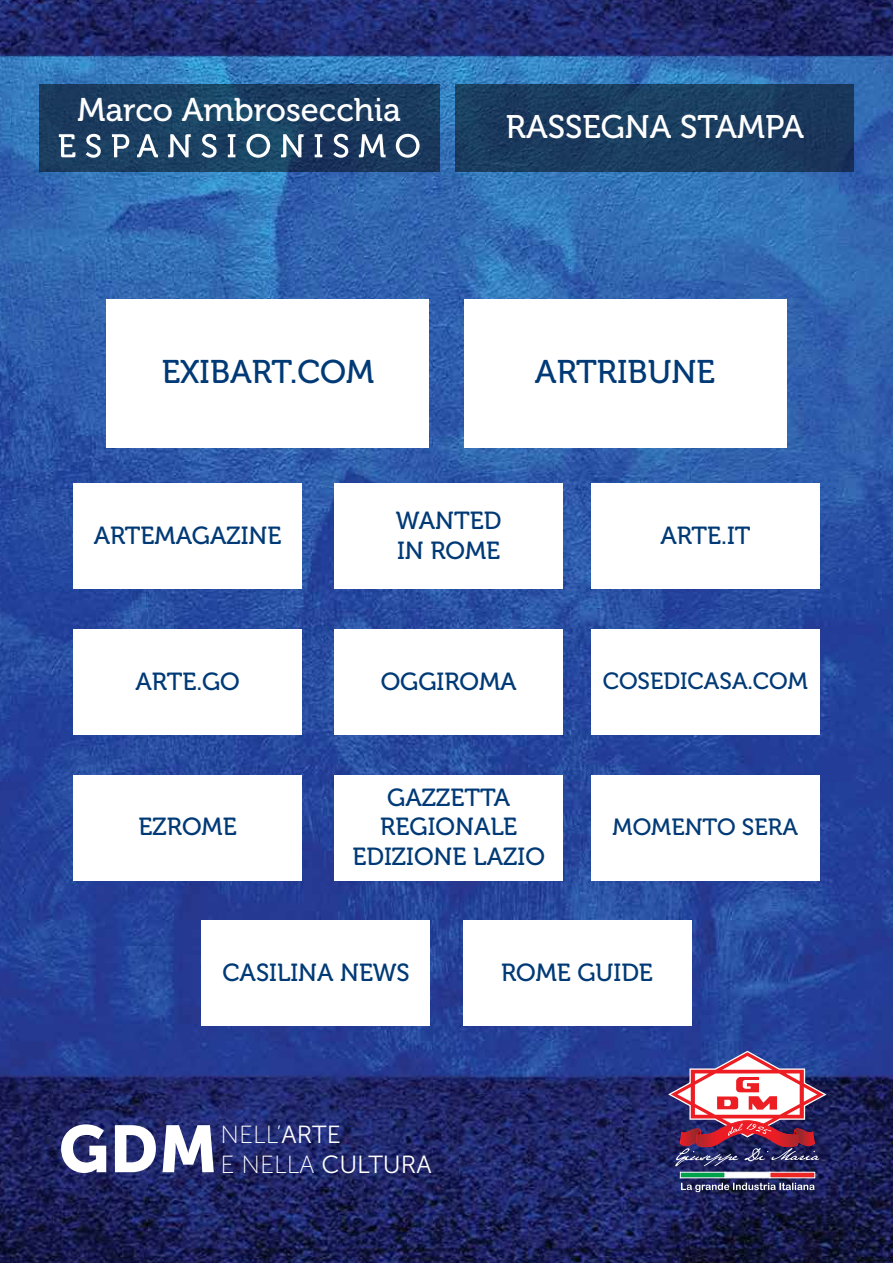
<style>
.page{position:relative;width:893px;height:1263px;background:#fff}
.page>*{position:absolute;margin:0;border:0;box-sizing:border-box;transform-origin:0 0}
.t1{font:65.85px "Museo Sans 900";color:#fff}
.t2{font:32.7px "Museo 500";color:#003a76}
.t3{font:32.7px "Museo 500";color:#fff}
.t4{font:32.55px "Museo 500";color:#fff}
.t5{font:24.75px/29.5px "Museo 500";color:#003a76;text-align:center}
.t6{font:24.75px "Museo Sans 300";color:#fff}
.t7{font:24.75px "Museo Sans 100";color:#fff}
.t8{font:23.4px "Museo 500";color:#003a76}
.s1{font-family:"Museo Sans 300"}
.s2{font-family:"Museo Sans 100"}
</style>
<div class="page">
<img style="left:0;top:0;width:893px;height:1263px">
<svg style="left:665px;top:1049px;width:164px;height:117px"></svg>
<svg style="left:680px;top:1172px;width:45px;height:6px"></svg>
<svg style="left:725px;top:1172px;width:45px;height:6px"></svg>
<svg style="left:770px;top:1172px;width:45px;height:6px"></svg>
<svg style="left:681px;top:1182px;width:133px;height:10px"></svg>
<div style="left:73px;top:484px;width:229px;height:105px;background:#fff"></div>
<div style="left:334px;top:484px;width:229px;height:105px;background:#fff"></div>
<div style="left:591px;top:484px;width:229px;height:105px;background:#fff"></div>
<div style="left:73px;top:629px;width:229px;height:106px;background:#fff"></div>
<div style="left:334px;top:629px;width:229px;height:106px;background:#fff"></div>
<div style="left:591px;top:629px;width:229px;height:106px;background:#fff"></div>
<div style="left:73px;top:775px;width:229px;height:105px;background:#fff"></div>
<div style="left:334px;top:775px;width:229px;height:105px;background:#fff"></div>
<div style="left:591px;top:775px;width:229px;height:105px;background:#fff"></div>
<div style="left:202px;top:921px;width:228px;height:105px;background:#fff"></div>
<div style="left:463px;top:921px;width:228px;height:105px;background:#fff"></div>
<div style="left:107px;top:299px;width:322px;height:148px;background:#fff"></div>
<div style="left:464px;top:299px;width:322px;height:148px;background:#fff"></div>
<div style="left:456px;top:84px;width:398px;height:88px;background:#1a3b5e"></div>
<svg style="left:39px;top:84px;width:400px;height:88px;fill:#1b3d60"></svg>
<svg style="left:59px;top:134px;width:16px;height:23px"></svg>
<svg style="left:86px;top:134px;width:15px;height:24px"></svg>
<svg style="left:112px;top:134px;width:17px;height:23px"></svg>
<svg style="left:137px;top:134px;width:21px;height:23px"></svg>
<svg style="left:168px;top:134px;width:23px;height:23px"></svg>
<svg style="left:202px;top:134px;width:15px;height:24px"></svg>
<svg style="left:228px;top:134px;width:7px;height:23px"></svg>
<svg style="left:246px;top:134px;width:24px;height:24px"></svg>
<svg style="left:281px;top:134px;width:23px;height:23px"></svg>
<svg style="left:315px;top:134px;width:7px;height:23px"></svg>
<svg style="left:333px;top:134px;width:15px;height:24px"></svg>
<svg style="left:359px;top:134px;width:27px;height:23px"></svg>
<svg style="left:396px;top:134px;width:24px;height:24px"></svg>
<h2 class="t3" style="left:77px;top:92px;width:325px">Marco Ambrosecchia</h2>
<h2 class="t2" style="left:162px;top:354px;width:214px">EXIBART.COM</h2>
<h3 class="t4" style="left:506px;top:109px;width:300px">RASSEGNA STAMPA</h3>
<h2 class="t2" style="left:535px;top:354px;width:182px">ARTRIBUNE</h2>
<p class="t5" style="left:94px;top:521px;width:189px">ARTEMAGAZINE</p>
<p class="t5" style="left:396px;top:506px;width:107px;text-align:left">WANTED<br>IN ROME</p>
<p class="t5" style="left:660px;top:521px;width:92px">ARTE.IT</p>
<p class="t5" style="left:136px;top:667px;width:106px">ARTE.GO</p>
<p class="t5" style="left:381px;top:667px;width:138px">OGGIROMA</p>
<p class="t8" style="left:603px;top:668px;width:207px">COSEDICASA.COM</p>
<p class="t5" style="left:139px;top:812px;width:100px">EZROME</p>
<p class="t5" style="left:352px;top:783px;width:194px">GAZZETTA<br>REGIONALE<br>EDIZIONE LAZIO</p>
<p class="t8" style="left:613px;top:814px;width:187px">MOMENTO SERA</p>
<p class="t5" style="left:222px;top:958px;width:189px">CASILINA NEWS</p>
<p class="t5" style="left:501px;top:958px;width:153px">ROME GUIDE</p>
<h1 class="t1" style="left:59px;top:1112px;width:161px">GDM</h1>
<p class="t7" style="left:221px;top:1121px;width:122px">NELL’<span class="s1">ARTE</span></p>
<p class="t6" style="left:221px;top:1151px;width:213px"><span class="s2">E NELLA</span> CULTURA</p>
</div>
